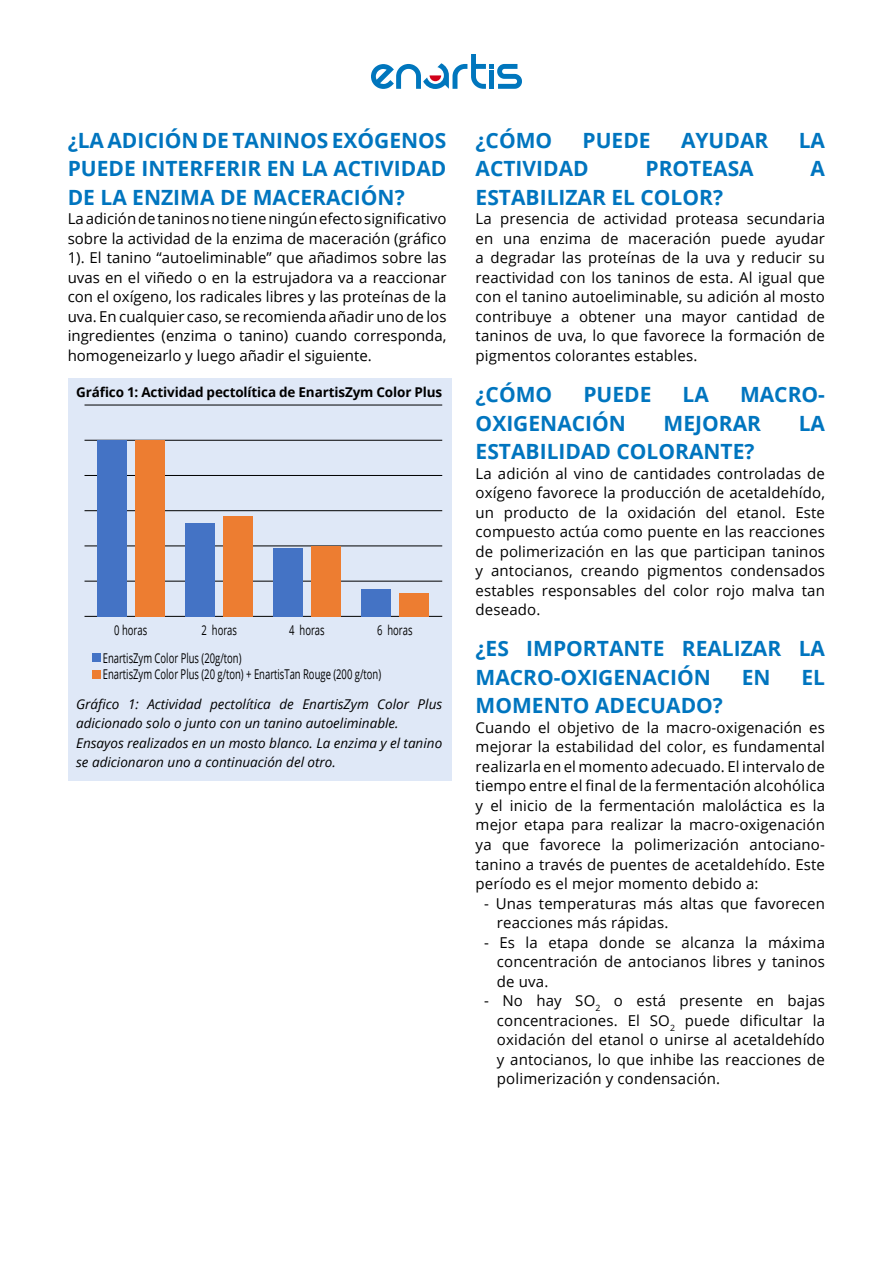
<style>
.page{position:relative;width:893px;height:1263px;background:#fff}
.page>*{position:absolute;margin:0;border:0;box-sizing:border-box;transform-origin:0 0}
.t1{font:700 21px/28.5px "Open Sans";color:#0075bf}
.t2{font:15px/19.5px "Open Sans";letter-spacing:.01em;color:#000;text-align:justify}
.t3{font:italic 13.5px/19.5px "Open Sans";color:#000}
.t4{font:13.5px/16.5px "Open Sans";color:#000;scale:.7 1}
.t5{font:700 13.5px "Open Sans";letter-spacing:-.01em;color:#000}
</style>
<div class="page">
<div style="left:68px;top:378px;width:384px;height:403px;background:#dfe8f7"></div>
<hr style="left:85px;top:616px;width:357px;height:1px;background:#000">
<hr style="left:85px;top:581px;width:357px;height:1px;background:#000">
<hr style="left:85px;top:546px;width:357px;height:1px;background:#000">
<hr style="left:85px;top:510px;width:357px;height:1px;background:#000">
<hr style="left:85px;top:475px;width:357px;height:1px;background:#000">
<hr style="left:85px;top:440px;width:357px;height:1px;background:#000">
<hr style="left:85px;top:405px;width:357px;height:1px;background:#000">
<div style="left:97px;top:440px;width:30px;height:176px;background:#4473c5"></div>
<div style="left:135px;top:440px;width:30px;height:176px;background:#ed7d31"></div>
<div style="left:185px;top:523px;width:30px;height:93px;background:#4473c5"></div>
<div style="left:223px;top:516px;width:30px;height:100px;background:#ed7d31"></div>
<div style="left:273px;top:548px;width:30px;height:68px;background:#4473c5"></div>
<div style="left:311px;top:546px;width:30px;height:70px;background:#ed7d31"></div>
<div style="left:361px;top:589px;width:30px;height:27px;background:#4473c5"></div>
<div style="left:399px;top:593px;width:30px;height:23px;background:#ed7d31"></div>
<div style="left:92px;top:653px;width:8px;height:9px;background:#4473c5"></div>
<div style="left:92px;top:670px;width:8px;height:8px;background:#ed7d31"></div>
<svg style="left:371px;top:54px;width:151px;height:35px"></svg>
<h1 class="t1" style="left:68px;top:125px;width:380px;text-align:justify">¿LA ADICIÓN DE TANINOS EXÓGENOS PUEDE INTERFERIR EN LA ACTIVIDAD DE LA ENZIMA DE MACERACIÓN?</h1>
<p class="t2" style="left:68px;top:209px;width:380px">La adición de taninos no tiene ningún efecto significativo sobre la actividad de la enzima de maceración (gráfico 1). El tanino “autoeliminable” que añadimos sobre las uvas en el viñedo o en la estrujadora va a reaccionar con el oxígeno, los radicales libres y las proteínas de la uva. En cualquier caso, se recomienda añadir uno de los ingredientes (enzima o tanino) cuando corresponda, homogeneizarlo y luego añadir el siguiente.</p>
<p class="t5" style="left:76px;top:383px;width:368px">Gráfico 1: Actividad pectolítica de EnartisZym Color Plus</p>
<p class="t4" style="left:114px;top:621px;width:49px">0 horas</p>
<p class="t4" style="left:202px;top:621px;width:52px">2 horas</p>
<p class="t4" style="left:289px;top:621px;width:52px">4 horas</p>
<p class="t4" style="left:377px;top:621px;width:52px">6 horas</p>
<p class="t4" style="left:103px;top:649px;width:399px">EnartisZym Color Plus (20g/ton)<br>EnartisZym Color Plus (20 g/ton) + EnartisTan Rouge (200 g/ton)</p>
<p class="t3" style="left:76px;top:694px;width:368px">Gráfico 1: Actividad pectolítica de EnartisZym Color Plus adicionado solo o junto con un tanino autoeliminable.<br>Ensayos realizados en un mosto blanco. La enzima y el tanino se adicionaron uno a continuación del otro.</p>
<h1 class="t1" style="left:476px;top:125px;width:78px">¿CÓMO</h1>
<h1 class="t1" style="left:583px;top:125px;width:70px">PUEDE</h1>
<h1 class="t1" style="left:681px;top:125px;width:89px">AYUDAR</h1>
<h1 class="t1" style="left:799px;top:125px;width:28px">LA</h1>
<h1 class="t1" style="left:476px;top:154px;width:115px">ACTIVIDAD</h1>
<h1 class="t1" style="left:645px;top:154px;width:110px">PROTEASA</h1>
<h1 class="t1" style="left:810px;top:154px;width:16px">A</h1>
<h1 class="t1" style="left:476px;top:182px;width:249px">ESTABILIZAR EL COLOR?</h1>
<p class="t2" style="left:476px;top:209px;width:351px">La presencia de actividad proteasa secundaria en una enzima de maceración puede ayudar a degradar las proteínas de la uva y reducir su reactividad con los taninos de esta. Al igual que con el tanino autoeliminable, su adición al mosto contribuye a obtener una mayor cantidad de taninos de uva, lo que favorece la formación de pigmentos colorantes estables.</p>
<h1 class="t1" style="left:476px;top:380px;width:78px">¿CÓMO</h1>
<h1 class="t1" style="left:583px;top:380px;width:70px">PUEDE</h1>
<h1 class="t1" style="left:682px;top:380px;width:28px">LA</h1>
<h1 class="t1" style="left:740px;top:380px;width:87px">MACRO-</h1>
<h1 class="t1" style="left:476px;top:408px;width:152px">OXIGENACIÓN</h1>
<h1 class="t1" style="left:664px;top:408px;width:99px">MEJORAR</h1>
<h1 class="t1" style="left:799px;top:408px;width:28px">LA</h1>
<h1 class="t1" style="left:476px;top:437px;width:280px">ESTABILIDAD COLORANTE?</h1>
<p class="t2" style="left:476px;top:463px;width:351px">La adición al vino de cantidades controladas de oxígeno favorece la producción de acetaldehído, un producto de la oxidación del etanol. Este compuesto actúa como puente en las reacciones de polimerización en las que participan taninos y antocianos, creando pigmentos condensados estables responsables del color rojo malva tan deseado.</p>
<h1 class="t1" style="left:476px;top:634px;width:351px">¿ES IMPORTANTE REALIZAR LA<br>MACRO-OXIGENACIÓN</h1>
<h1 class="t1" style="left:742px;top:662px;width:30px">EN</h1>
<h1 class="t1" style="left:801px;top:662px;width:25px">EL</h1>
<h1 class="t1" style="left:476px;top:691px;width:249px">MOMENTO ADECUADO?</h1>
<p class="t2" style="left:476px;top:717px;width:351px">Cuando el objetivo de la macro-oxigenación es mejorar la estabilidad del color, es fundamental realizarla en el momento adecuado. El intervalo de tiempo entre el final de la fermentación alcohólica y el inicio de la fermentación maloláctica es la mejor etapa para realizar la macro-oxigenación ya que favorece la polimerización antociano&shy;tanino a través de puentes de acetaldehído. Este período es el mejor momento debido a:</p>
<p class="t2" style="left:497px;top:893px;width:330px;text-indent:-13px">- Unas temperaturas más altas que favorecen reacciones más rápidas.</p>
<p class="t2" style="left:497px;top:932px;width:330px;text-indent:-13px">- Es la etapa donde se alcanza la máxima concentración de antocianos libres y taninos de uva.</p>
<p class="t2" style="left:497px;top:990px;width:330px;text-indent:-13px">- No hay SO<sub>2</sub> o está presente en bajas concentraciones. El SO<sub>2</sub> puede dificultar la oxidación del etanol o unirse al acetaldehído y antocianos, lo que inhibe las reacciones de polimerización y condensación.</p>
</div>
